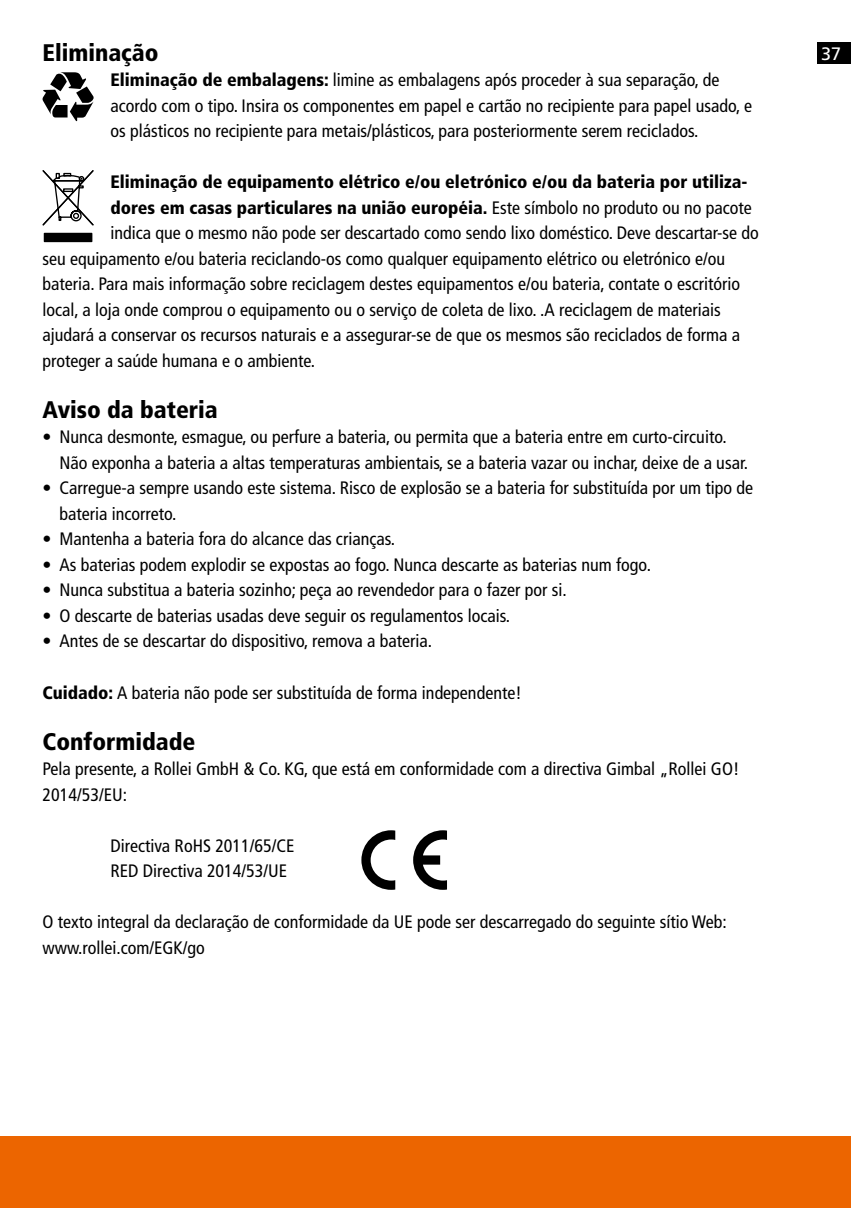
<style>
.page{position:relative;width:851px;height:1208px;background:#fff}
.page>*{position:absolute;margin:0;border:0;box-sizing:border-box;transform-origin:0 0}
.t1{font:900 condensed 24px "Frutiger LT";color:#000}
.t2{font:condensed 18px/25.5px "Frutiger LT";color:#000}
.t3{font:900 condensed 18px "Frutiger LT";color:#000}
.t4{font:18px "Frutiger LT";color:#fff}
.s1{font-weight:900}
.s2{font-weight:400}
</style>
<div class="page">
<div style="left:816px;top:43px;width:34px;height:21px;background:#000"></div>
<div style="left:0;top:1135px;width:850px;height:73px;background:#ec6500"></div>
<div style="left:44px;top:233px;width:48px;height:8px;background:#000"></div>
<div style="left:44px;top:233px;width:48px;height:9px;border:1px solid #000"></div>
<svg style="left:42px;top:170px;width:52px;height:56px"></svg>
<svg style="left:43px;top:72px;width:51px;height:49px"></svg>
<svg style="left:361px;top:830px;width:34px;height:60px"></svg>
<svg style="left:413px;top:830px;width:34px;height:60px"></svg>
<h1 class="t1" style="left:43px;top:38px;width:118px">Eliminação</h1>
<p class="t4" style="left:821px;top:43px;width:22px">37</p>
<p class="t2" style="left:111px;top:67px;width:642px"><span class="s1">Eliminação de embalagens:</span> limine as embalagens após proceder à sua separação, de acordo com o tipo. Insira os componentes em papel e cartão no recipiente para papel usado, e os plásticos no recipiente para metais/plásticos, para posteriormente serem reciclados.</p>
<p class="t3" style="left:111px;top:171px;width:638px">Eliminação de equipamento elétrico e/ou eletrónico e/ou da bateria por utiliza-</p>
<p class="t3" style="left:111px;top:196px;width:642px">dores em casas particulares na união européia. <span class="s2">Este símbolo no produto ou no pacote</span></p>
<p class="t2" style="left:111px;top:220px;width:649px">indica que o mesmo não pode ser descartado como sendo lixo doméstico. Deve descartar-se do</p>
<p class="t2" style="left:43px;top:246px;width:684px">seu equipamento e/ou bateria reciclando-os como qualquer equipamento elétrico ou eletrónico e/ou</p>
<p class="t2" style="left:43px;top:271px;width:699px">bateria. Para mais informação sobre reciclagem destes equipamentos e/ou bateria, contate o escritório</p>
<p class="t2" style="left:43px;top:297px;width:679px">local, a loja onde comprou o equipamento ou o serviço de coleta de lixo. .A reciclagem de materiais</p>
<p class="t2" style="left:43px;top:322px;width:699px">ajudará a conservar os recursos naturais e a assegurar-se de que os mesmos são reciclados de forma a</p>
<p class="t2" style="left:43px;top:348px;width:274px">proteger a saúde humana e o ambiente.</p>
<h1 class="t1" style="left:43px;top:395px;width:177px">Aviso da bateria</h1>
<p class="t2" style="left:60px;top:424px;width:689px;text-indent:-17px">• Nunca desmonte, esmague, ou perfure a bateria, ou permita que a bateria entre em curto-circuito.<br>Não exponha a bateria a altas temperaturas ambientais, se a bateria vazar ou inchar, deixe de a usar.</p>
<p class="t2" style="left:60px;top:475px;width:695px;text-indent:-17px">• Carregue-a sempre usando este sistema. Risco de explosão se a bateria for substituída por um tipo de bateria incorreto.</p>
<p class="t2" style="left:43px;top:526px;width:354px">• Mantenha a bateria fora do alcance das crianças.</p>
<p class="t2" style="left:43px;top:552px;width:610px">• As baterias podem explodir se expostas ao fogo. Nunca descarte as baterias num fogo.</p>
<p class="t2" style="left:43px;top:577px;width:525px">• Nunca substitua a bateria sozinho; peça ao revendedor para o fazer por si.</p>
<p class="t2" style="left:43px;top:603px;width:469px">• O descarte de baterias usadas deve seguir os regulamentos locais.</p>
<p class="t2" style="left:43px;top:628px;width:391px">• Antes de se descartar do dispositivo, remova a bateria.</p>
<p class="t2" style="left:43px;top:679px;width:480px"><span class="s1">Cuidado:</span> A bateria não pode ser substituída de forma independente!</p>
<h1 class="t1" style="left:43px;top:727px;width:154px">Conformidade</h1>
<p class="t2" style="left:43px;top:756px;width:698px">Pela presente, a Rollei GmbH &amp; Co. KG, que está em conformidade com a directiva Gimbal „Rollei GO!<br>2014/53/EU:</p>
<p class="t2" style="left:111px;top:833px;width:185px">Directiva RoHS 2011/65/CE<br>RED Directiva 2014/53/UE</p>
<p class="t2" style="left:43px;top:909px;width:685px">O texto integral da declaração de conformidade da UE pode ser descarregado do seguinte sítio Web: www.rollei.com/EGK/go</p>
</div>
